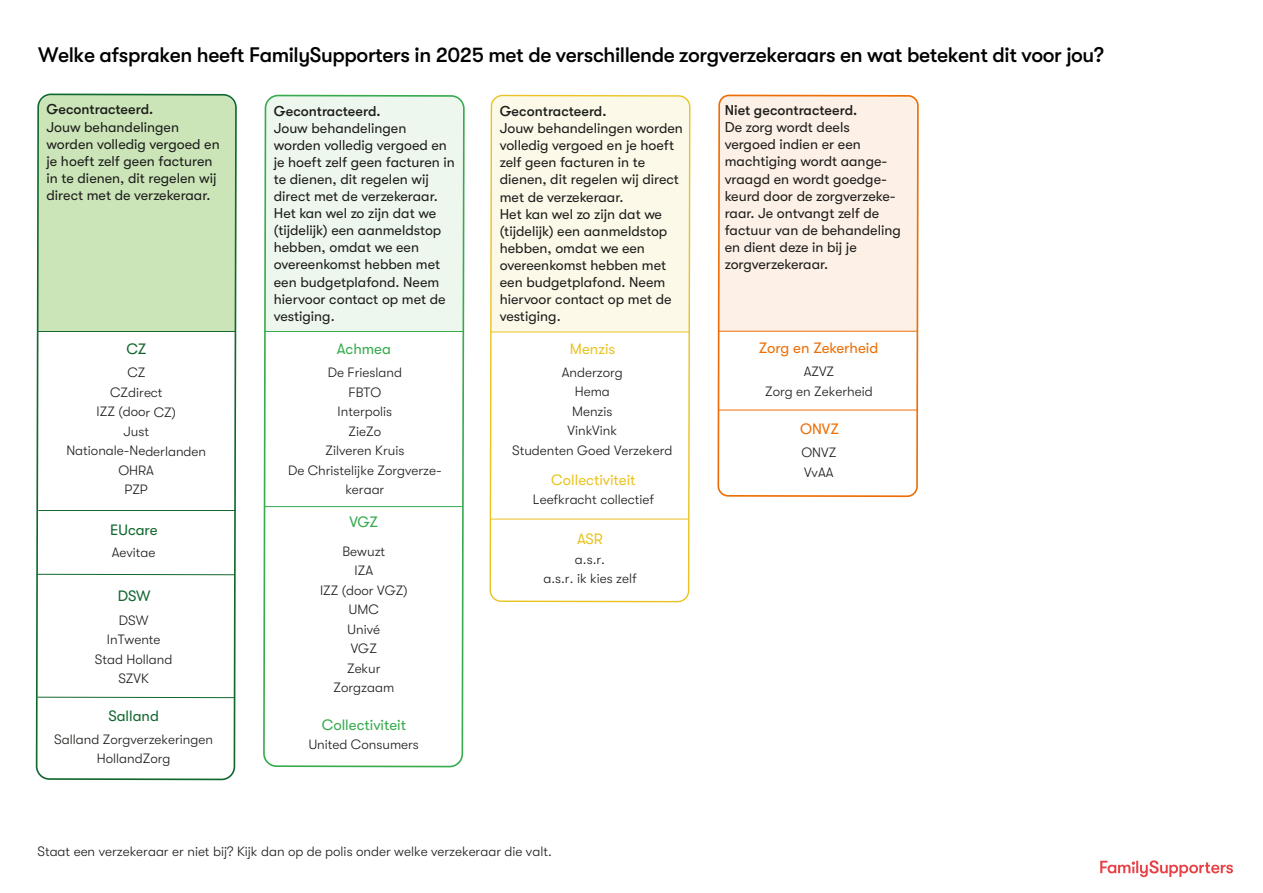
<style>
.page{position:relative;width:1263px;height:893px;background:#fff}
.page>*{position:absolute;margin:0;border:0;box-sizing:border-box;transform-origin:0 0}
.t1{font:500 21px "GT Walsheim Pro";letter-spacing:-.02em;color:#000}
.t2{font:15px "GT Walsheim Pro";color:#37ab4e}
.t3{font:15px "GT Walsheim Pro";color:#eac323}
.t4{font:15px "GT Walsheim Pro";color:#ed6e05}
.t5{font:15px "GT Walsheim Pro";color:#12672e}
.t6{font:14.25px/17.1px "GT Walsheim Pro";color:#1d1d1b}
.t7{font:500 14.25px "GT Walsheim Pro";color:#1d1d1b}
.t8{font:300 13.5px/19.5px "GT Walsheim Pro";color:#1d1d1b;text-align:center}
</style>
<div class="page">
<svg style="left:717px;top:94px;width:202px;height:404px"></svg>
<svg style="left:1100px;top:860px;width:133px;height:17px"></svg>
<svg style="left:35px;top:93px;width:202px;height:688px"></svg>
<hr style="left:38px;top:510px;width:198px;height:1px;background:#12672e">
<svg style="left:263px;top:94px;width:202px;height:674px"></svg>
<svg style="left:37px;top:696px;width:199px;height:2px"></svg>
<hr style="left:264px;top:506px;width:199px;height:1px;background:#37ab4e">
<hr style="left:718px;top:410px;width:199px;height:1px;background:#ed6e05">
<svg style="left:489px;top:94px;width:202px;height:509px"></svg>
<h1 class="t1" style="left:38px;top:43px;width:1067px">Welke afspraken heeft FamilySupporters in 2025 met de verschillende zorgverzekeraars en wat betekent dit voor jou?</h1>
<p class="t7" style="left:725px;top:102px;width:134px">Niet gecontracteerd.</p>
<p class="t6" style="left:725px;top:119px;width:178px">De zorg wordt deels vergoed indien er een machtiging wordt aange&shy;vraagd en wordt goedge&shy;keurd door de zorgverzeke&shy;raar. Je ontvangt zelf de factuur van de behandeling en dient deze in bij je zorgverzekeraar.</p>
<p class="t7" style="left:47px;top:101px;width:108px">Gecontracteerd.</p>
<p class="t6" style="left:47px;top:118px;width:175px">Jouw behandelingen worden volledig vergoed en je hoeft zelf geen facturen in te dienen, dit regelen wij direct met de verzekeraar.</p>
<p class="t7" style="left:274px;top:103px;width:108px">Gecontracteerd.</p>
<p class="t6" style="left:274px;top:119px;width:183px">Jouw behandelingen worden volledig vergoed en je hoeft zelf geen facturen in te dienen, dit regelen wij direct met de verzekeraar.<br>Het kan wel zo zijn dat we (tijdelijk) een aanmeldstop hebben, omdat we een overeenkomst hebben met een budgetplafond. Neem hiervoor contact op met de vestiging.</p>
<p class="t7" style="left:500px;top:103px;width:108px">Gecontracteerd.</p>
<p class="t6" style="left:500px;top:120px;width:185px">Jouw behandelingen worden volledig vergoed en je hoeft zelf geen facturen in te dienen, dit regelen wij direct met de verzekeraar.<br>Het kan wel zo zijn dat we (tijdelijk) een aanmeldstop hebben, omdat we een overeenkomst hebben met een budgetplafond. Neem hiervoor contact op met de vestiging.</p>
<p class="t5" style="left:127px;top:341px;width:21px">CZ</p>
<p class="t8" style="left:66px;top:363px;width:141px">CZ<br>CZdirect<br>IZZ (door CZ)<br>Just<br>Nationale-Nederlanden<br>OHRA<br>PZP</p>
<p class="t5" style="left:110px;top:521px;width:49px">EUcare</p>
<p class="t8" style="left:112px;top:543px;width:45px">Aevitae</p>
<p class="t5" style="left:118px;top:588px;width:34px">DSW</p>
<p class="t8" style="left:95px;top:610px;width:79px">DSW<br>InTwente<br>Stad Holland<br>SZVK</p>
<p class="t5" style="left:108px;top:708px;width:52px">Salland</p>
<p class="t8" style="left:54px;top:729px;width:160px">Salland Zorgverzekeringen<br>HollandZorg</p>
<p class="t2" style="left:337px;top:341px;width:56px">Achmea</p>
<p class="t8" style="left:288px;top:363px;width:155px">De Friesland<br>FBTO<br>Interpolis<br>ZieZo<br>Zilveren Kruis<br>De Christelijke Zorgverze&shy;keraar</p>
<p class="t2" style="left:350px;top:514px;width:30px">VGZ</p>
<p class="t8" style="left:320px;top:542px;width:89px">Bewuzt<br>IZA<br>IZZ (door VGZ)<br>UMC<br>Univé<br>VGZ<br>Zekur<br>Zorgzaam</p>
<p class="t2" style="left:322px;top:716px;width:86px">Collectiviteit</p>
<p class="t8" style="left:309px;top:735px;width:112px">United Consumers</p>
<p class="t3" style="left:570px;top:341px;width:47px">Menzis</p>
<p class="t8" style="left:512px;top:363px;width:162px">Anderzorg<br>Hema<br>Menzis<br>VinkVink<br>Studenten Goed Verzekerd</p>
<p class="t3" style="left:551px;top:471px;width:86px">Collectiviteit</p>
<p class="t8" style="left:533px;top:490px;width:123px">Leefkracht collectief</p>
<p class="t3" style="left:577px;top:531px;width:28px">ASR</p>
<p class="t8" style="left:543px;top:550px;width:95px">a.s.r.<br>a.s.r. ik kies zelf</p>
<p class="t8" style="left:37px;top:842px;width:516px">Staat een verzekeraar er niet bij? Kijk dan op de polis onder welke verzekeraar die valt.</p>
<p class="t4" style="left:759px;top:340px;width:121px">Zorg en Zekerheid</p>
<p class="t8" style="left:765px;top:362px;width:109px">AZVZ<br>Zorg en Zekerheid</p>
<p class="t4" style="left:800px;top:421px;width:40px">ONVZ</p>
<p class="t8" style="left:801px;top:443px;width:36px;text-align:left">ONVZ<br>VvAA</p>
</div>
